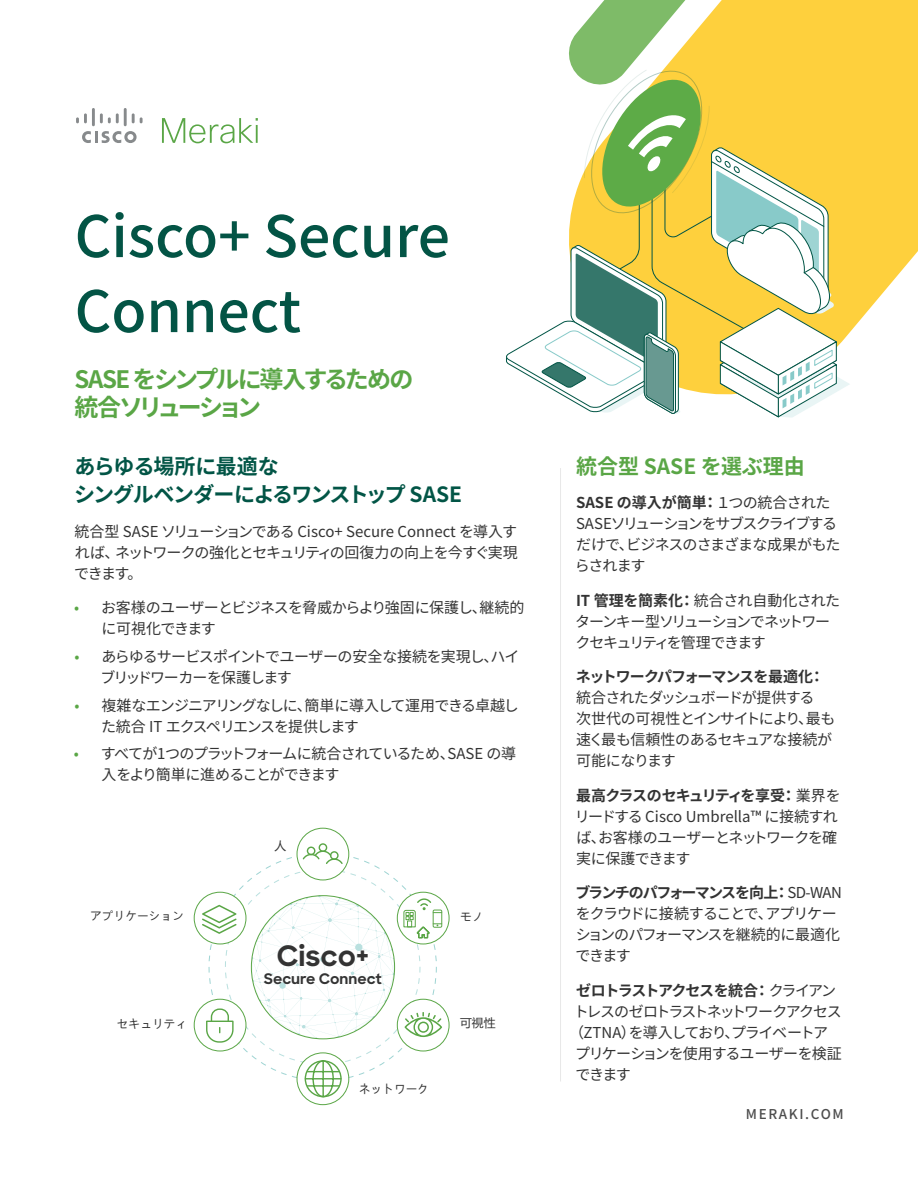
<style>
.page{position:relative;width:918px;height:1188px;background:#fff}
.page>*{position:absolute;margin:0;border:0;box-sizing:border-box;transform-origin:0 0}
.t1{font:500 57px/75px "Source Han Sans JP";color:#035445}
.t2{font:700 28.2px "Sharp Sans";color:#333}
.t3{font:700 24px/28.5px "Source Han Sans JP";letter-spacing:-.11em;color:#5aa646}
.t4{font:700 21px/28.5px "Source Han Sans JP";letter-spacing:-.05em;color:#025546}
.t5{font:700 21px "Source Han Sans JP";color:#5aa646}
.t6{font:15px/21px "Source Han Sans JP";letter-spacing:-.065em;color:#333}
.t7{font:15px/21px "Source Han Sans JP";letter-spacing:-.03em;color:#333}
.t8{font:15px/21px "Source Han Sans JP";letter-spacing:-.035em;color:#333}
.t9{font:700 15px "Source Han Sans JP";letter-spacing:-.075em;color:#333}
.t10{font:15px "Source Han Sans JP";letter-spacing:-.11em;color:#333}
.t11{font:700 14.55px "Sharp Sans";color:#333}
.t12{font:500 13.5px "Source Han Sans JP";letter-spacing:.12em;color:#4d4d4d}
.t13{font:11.7px "Microsoft Ya Hei UI";color:#333}
.s1{color:#5aa646}
.s2{font-weight:700}
.s3{font-weight:400}
</style>
<div class="page">
<svg style="left:82px;top:131px;width:55px;height:12px"></svg>
<svg style="left:76px;top:113px;width:11px;height:10px"></svg>
<hr style="left:92px;top:108px;width:3px;height:18px;background:#878a8c">
<svg style="left:100px;top:113px;width:19px;height:10px"></svg>
<hr style="left:124px;top:108px;width:3px;height:18px;background:#878a8c">
<svg style="left:132px;top:113px;width:11px;height:10px"></svg>
<svg style="left:162px;top:118px;width:96px;height:25px"></svg>
<svg style="left:850px;top:0;width:68px;height:332px;background:#fed554"></svg>
<svg style="left:506px;top:0;width:344px;height:418px"></svg>
<hr style="left:560px;top:468px;width:1px;height:614px;background:#e8e8e8">
<div style="left:297px;top:828px;width:52px;height:52px;border:1px solid #5aa646;border-radius:50%"></div>
<svg style="left:297px;top:1053px;width:52px;height:52px"></svg>
<div style="left:297px;top:1052px;width:52px;height:53px;border:1px solid #5aa646;border-radius:50%"></div>
<svg style="left:397px;top:892px;width:52px;height:52px"></svg>
<div style="left:397px;top:892px;width:53px;height:52px;border:1px solid #5aa646;border-radius:50%"></div>
<div style="left:194px;top:892px;width:52px;height:52px;border:1px solid #5aa646;border-radius:50%"></div>
<div style="left:397px;top:999px;width:53px;height:52px;border:1px solid #5aa646;border-radius:50%"></div>
<div style="left:194px;top:999px;width:52px;height:52px;border:1px solid #5aa646;border-radius:50%"></div>
<svg style="left:252px;top:895px;width:143px;height:144px"></svg>
<svg style="left:206px;top:1008px;width:28px;height:35px"></svg>
<svg style="left:304px;top:1060px;width:38px;height:38px"></svg>
<div style="left:319px;top:843px;width:8px;height:9px;border:1px solid #5aa646;border-radius:50%"></div>
<div style="left:307px;top:847px;width:8px;height:8px;border:1px solid #5aa646;border-radius:50%"></div>
<svg style="left:302px;top:850px;width:41px;height:14px"></svg>
<svg style="left:403px;top:898px;width:39px;height:41px"></svg>
<svg style="left:405px;top:1012px;width:37px;height:25px"></svg>
<svg style="left:202px;top:905px;width:35px;height:29px"></svg>
<h1 class="t1" style="left:75px;top:200px;width:377px">Cisco+ Secure<br>Connect</h1>
<h3 class="t3" style="left:75px;top:365px;width:340px">SASE をシンプルに導入するための統合ソリューション</h3>
<h3 class="t4" style="left:74px;top:452px;width:390px">あらゆる場所に最適な<br>シングルベンダーによるワンストップ SASE</h3>
<p class="t6" style="left:74px;top:521px;width:445px;text-align:justify">統合型 SASE ソリューションである Cisco+ Secure Connect を導入すれば、ネットワークの強化とセキュリティの回復力の向上を今すぐ実現できます。</p>
<p class="t8" style="left:101px;top:597px;width:425px;text-indent:-27px"><span class="s1">•</span> お客様のユーザーとビジネスを脅威からより強固に保護し、継続的に可視化できます</p>
<p class="t6" style="left:101px;top:646px;width:420px;text-indent:-26px"><span class="s1">•</span> あらゆるサービスポイントでユーザーの安全な接続を実現し、ハイブリッドワーカーを保護します</p>
<p class="t6" style="left:101px;top:695px;width:419px;text-indent:-27px"><span class="s1">•</span> 複雑なエンジニアリングなしに、簡単に導入して運用できる卓越した統合 IT エクスペリエンスを提供します</p>
<p class="t6" style="left:102px;top:744px;width:416px;text-indent:-28px"><span class="s1">•</span> すべてが1つのプラットフォームに統合されているため、SASE の導入をより簡単に進めることができます</p>
<p class="t13" style="left:90px;top:908px;width:96px">アプリケーション</p>
<p class="t13" style="left:117px;top:1015px;width:72px">セキュリティ</p>
<p class="t13" style="left:274px;top:838px;width:13px">人</p>
<h2 class="t2" style="left:276px;top:935px;width:94px">Cisco+</h2>
<p class="t11" style="left:264px;top:968px;width:120px">Secure Connect</p>
<p class="t13" style="left:359px;top:1081px;width:72px">ネットワーク</p>
<p class="t13" style="left:460px;top:908px;width:25px">モノ</p>
<p class="t13" style="left:460px;top:1015px;width:37px">可視性</p>
<h3 class="t5" style="left:576px;top:454px;width:230px">統合型 SASE を選ぶ理由</h3>
<p class="t6" style="left:575px;top:492px;width:267px"><span class="s2">SASE の導入が簡単：</span> １つの統合された<br>SASEソリューションをサブスクライブするだけで、ビジネスのさまざまな成果がもたらされます</p>
<p class="t6" style="left:575px;top:590px;width:267px"><span class="s2">IT 管理を簡素化：</span> 統合され自動化されたターンキー型ソリューションでネットワークセキュリティを管理できます</p>
<p class="t9" style="left:576px;top:668px;width:250px">ネットワークパフォーマンスを最適化：</p>
<p class="t6" style="left:576px;top:687px;width:261px">統合されたダッシュボードが提供する<br>次世代の可視性とインサイトにより、最も速く最も信頼性のあるセキュアな接続が可能になります</p>
<p class="t7" style="left:575px;top:785px;width:267px"><span class="s2">最高クラスのセキュリティを享受：</span> 業界をリードする Cisco Umbrella™ に接続すれば、お客様のユーザーとネットワークを確実に保護できます</p>
<p class="t6" style="left:575px;top:882px;width:268px"><span class="s2">ブランチのパフォーマンスを向上：</span> SD-WANをクラウドに接続することで、アプリケーションのパフォーマンスを継続的に最適化できます</p>
<p class="t9" style="left:576px;top:982px;width:262px">ゼロトラストアクセスを統合： <span class="s3">クライアン</span></p>
<p class="t10" style="left:574px;top:1003px;width:269px">トレスのゼロトラストネットワークアクセス</p>
<p class="t6" style="left:569px;top:1022px;width:261px">（ZTNA）を導入しており、プライベートア</p>
<p class="t6" style="left:575px;top:1043px;width:268px">プリケーションを使用するユーザーを検証</p>
<p class="t6" style="left:575px;top:1064px;width:57px">できます</p>
<p class="t12" style="left:746px;top:1106px;width:99px">MERAKI.COM</p>
</div>
